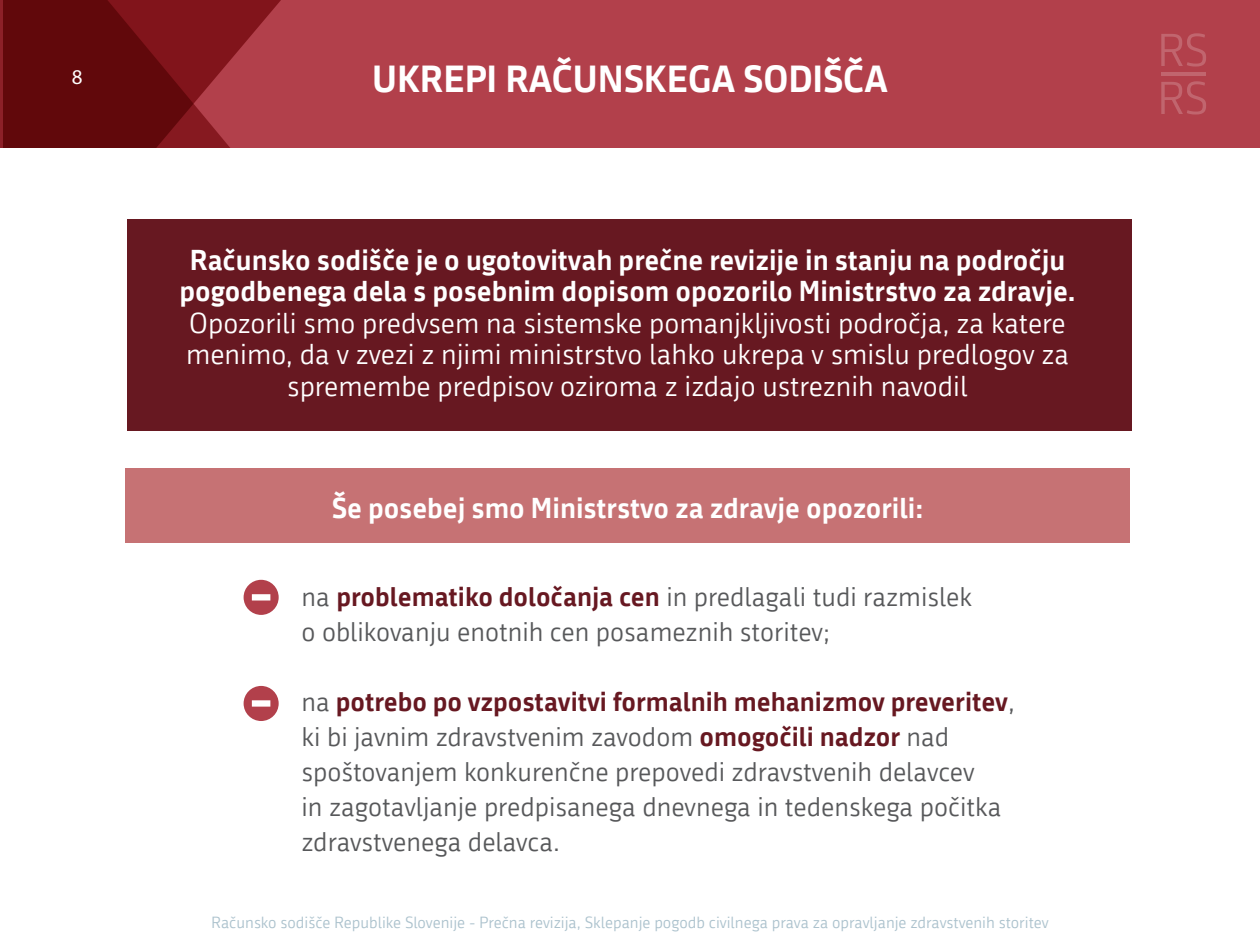
<style>
.page{position:relative;width:1260px;height:946px;background:#fff}
.page>*{position:absolute;margin:0;border:0;box-sizing:border-box;transform-origin:0 0}
.t1{font:700 36.75px "Republika";color:#fff}
.t2{font:28px/31.5px "Republika";color:#fff;text-align:center}
.t3{font:700 28px/31.5px "Republika";color:#fff;text-align:center}
.t4{font:26.25px/35px "Republika";color:#57585a}
.t5{font:21px "Myriad Pro";color:#fff}
.t6{font:15.75px "Republika";color:#acc2cd}
.s1{font-weight:700;color:#671821}
</style>
<div class="page">
<div style="left:3px;top:0;width:1257px;height:148px;background:#b2404b"></div>
<svg style="left:0;top:0;width:281px;height:148px;fill:#61080b"></svg>
<svg style="left:1161px;top:33px;width:45px;height:34px"></svg>
<hr style="left:1161px;top:73px;width:45px;height:3px;background:#fff">
<svg style="left:1161px;top:81px;width:45px;height:33px"></svg>
<div style="left:128px;top:219px;width:1004px;height:212px;background:#671821"></div>
<div style="left:125px;top:468px;width:1005px;height:75px;background:#c67274"></div>
<div style="left:244px;top:580px;width:35px;height:35px;background:#b2404b;border-radius:50%"></div>
<div style="left:252px;top:594px;width:18px;height:6px;background:#fff"></div>
<div style="left:244px;top:686px;width:35px;height:35px;background:#b2404b;border-radius:50%"></div>
<div style="left:252px;top:700px;width:18px;height:6px;background:#fff"></div>
<p class="t5" style="left:72px;top:64px;width:12px">8</p>
<h1 class="t1" style="left:372px;top:51px;width:517px">UKREPI RAČUNSKEGA SODIŠČA</h1>
<p class="t3" style="left:180px;top:242px;width:897px">Računsko sodišče je o ugotovitvah prečne revizije in stanju na področju pogodbenega dela s posebnim dopisom opozorilo Ministrstvo za zdravje.</p>
<p class="t2" style="left:186px;top:305px;width:884px">Opozorili smo predvsem na sistemske pomanjkljivosti področja, za katere menimo, da v zvezi z njimi ministrstvo lahko ukrepa v smislu predlogov za spremembe predpisov oziroma z izdajo ustreznih navodil</p>
<p class="t3" style="left:332px;top:491px;width:593px">Še posebej smo Ministrstvo za zdravje opozorili:</p>
<p class="t4" style="left:302px;top:578px;width:672px">na <span class="s1">problematiko določanja cen</span> in predlagali tudi razmislek o oblikovanju enotnih cen posameznih storitev;</p>
<p class="t4" style="left:302px;top:683px;width:715px">na <span class="s1">potrebo po vzpostavitvi formalnih mehanizmov preveritev</span>, ki bi javnim zdravstvenim zavodom <span class="s1">omogočili nadzor</span> nad spoštovanjem konkurenčne prepovedi zdravstvenih delavcev<br>in zagotavljanje predpisanega dnevnega in tedenskega počitka zdravstvenega delavca.</p>
<p class="t6" style="left:211px;top:911px;width:839px">Računsko sodišče Republike Slovenije - Prečna revizija, Sklepanje pogodb civilnega prava za opravljanje zdravstvenih storitev</p>
</div>
